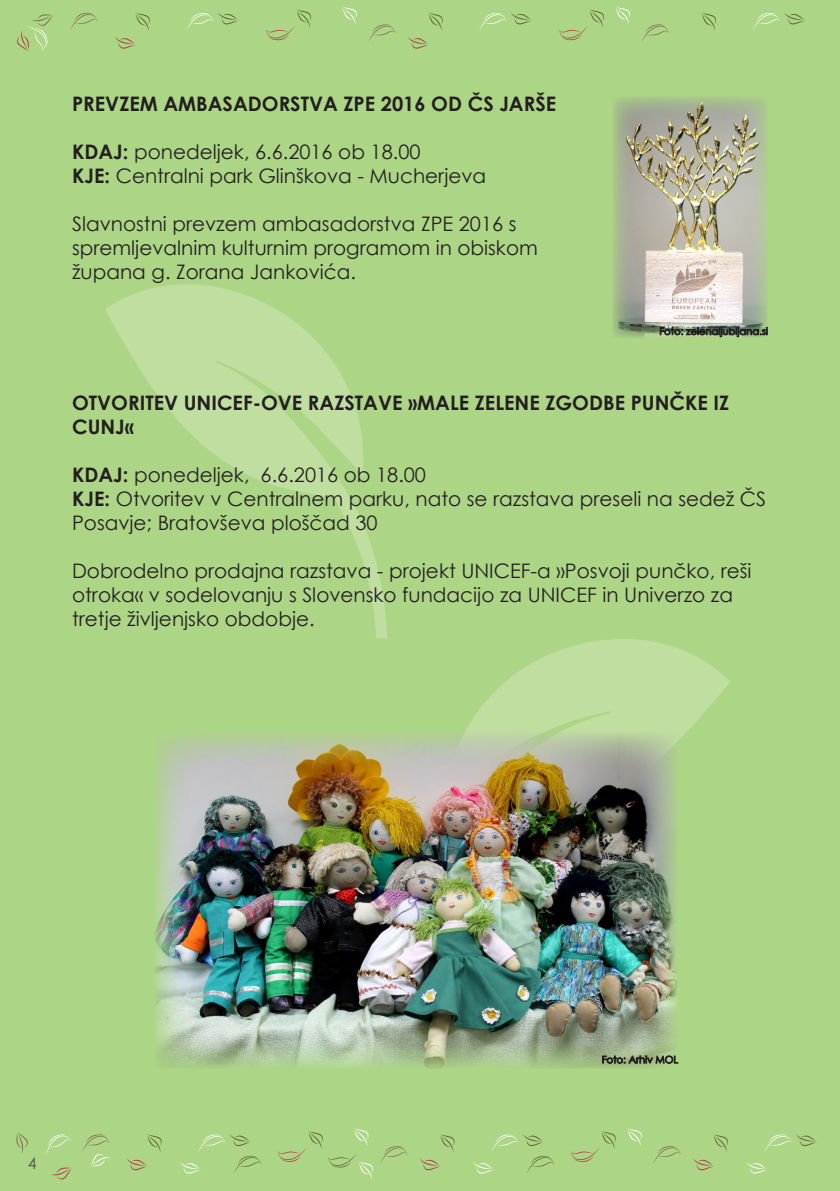
<style>
.page{position:relative;width:840px;height:1191px;background:#fff}
.page>*{position:absolute;margin:0;border:0;box-sizing:border-box;transform-origin:0 0}
.t1{font:20px/24px "Century Gothic";color:#231f20}
.t2{font:700 20px/24px "Century Gothic";color:#231f20}
.t3{font:16px "Century Gothic";color:#515458}
.s1{font-weight:700}
</style>
<div class="page">
<div style="left:0;top:0;width:839px;height:1191px;background:#add586"></div>
<svg style="left:70px;top:13px;width:28px;height:17px"></svg>
<svg style="left:368px;top:24px;width:28px;height:18px"></svg>
<svg style="left:380px;top:1146px;width:28px;height:17px"></svg>
<svg style="left:641px;top:24px;width:28px;height:18px"></svg>
<svg style="left:653px;top:1146px;width:28px;height:17px"></svg>
<svg style="left:46px;top:1134px;width:25px;height:21px"></svg>
<svg style="left:746px;top:1162px;width:20px;height:11px"></svg>
<svg style="left:16px;top:1132px;width:12px;height:22px"></svg>
<svg style="left:115px;top:37px;width:20px;height:12px"></svg>
<svg style="left:126px;top:1158px;width:21px;height:12px"></svg>
<svg style="left:408px;top:37px;width:20px;height:12px"></svg>
<svg style="left:419px;top:1158px;width:21px;height:12px"></svg>
<svg style="left:693px;top:1158px;width:20px;height:12px"></svg>
<svg style="left:186px;top:13px;width:53px;height:17px"></svg>
<svg style="left:180px;top:1134px;width:82px;height:40px"></svg>
<svg style="left:479px;top:13px;width:52px;height:17px"></svg>
<svg style="left:473px;top:1134px;width:82px;height:40px"></svg>
<svg style="left:752px;top:13px;width:52px;height:17px"></svg>
<svg style="left:764px;top:1134px;width:52px;height:18px"></svg>
<svg style="left:342px;top:7px;width:14px;height:18px"></svg>
<svg style="left:616px;top:7px;width:13px;height:18px"></svg>
<svg style="left:627px;top:1128px;width:14px;height:18px"></svg>
<svg style="left:266px;top:9px;width:45px;height:31px"></svg>
<svg style="left:559px;top:9px;width:44px;height:31px"></svg>
<svg style="left:570px;top:1131px;width:45px;height:31px"></svg>
<svg style="left:82px;top:1134px;width:28px;height:32px"></svg>
<svg style="left:277px;top:1128px;width:96px;height:51px"></svg>
<svg style="left:17px;top:14px;width:36px;height:38px"></svg>
<svg style="left:51px;top:1167px;width:21px;height:12px"></svg>
<svg style="left:135px;top:13px;width:15px;height:17px"></svg>
<svg style="left:147px;top:1134px;width:14px;height:18px"></svg>
<svg style="left:428px;top:13px;width:14px;height:17px"></svg>
<svg style="left:440px;top:1134px;width:14px;height:18px"></svg>
<svg style="left:702px;top:13px;width:13px;height:17px"></svg>
<svg style="left:714px;top:1134px;width:13px;height:18px"></svg>
<svg style="left:466px;top:639px;width:264px;height:102px;fill:#c1dea1"></svg>
<svg style="left:105px;top:284px;width:283px;height:355px"></svg>
<img style="left:155px;top:731px;width:522px;height:337px">
<svg style="left:601px;top:1054px;width:77px;height:10px"></svg>
<img style="left:613px;top:97px;width:154px;height:240px">
<svg style="left:659px;top:326px;width:109px;height:12px"></svg>
<p class="t2" style="left:72px;top:91px;width:485px">PREVZEM AMBASADORSTVA ZPE 2016 OD ČS JARŠE</p>
<p class="t1" style="left:72px;top:139px;width:350px"><span class="s1">KDAJ:</span> ponedeljek, 6.6.2016 ob 18.00</p>
<p class="t1" style="left:72px;top:163px;width:415px"><span class="s1">KJE:</span> Centralni park Glinškova - Mucherjeva</p>
<p class="t1" style="left:72px;top:211px;width:445px">Slavnostni prevzem ambasadorstva ZPE 2016 s</p>
<p class="t1" style="left:72px;top:235px;width:467px">spremljevalnim kulturnim programom in obiskom</p>
<p class="t1" style="left:72px;top:259px;width:285px">župana g. Zorana Jankovića.</p>
<p class="t2" style="left:72px;top:389px;width:658px">OTVORITEV UNICEF-OVE RAZSTAVE »MALE ZELENE ZGODBE PUNČKE IZ<br>CUNJ«</p>
<p class="t1" style="left:72px;top:462px;width:355px"><span class="s1">KDAJ:</span> ponedeljek, 6.6.2016 ob 18.00</p>
<p class="t1" style="left:72px;top:486px;width:695px"><span class="s1">KJE:</span> Otvoritev v Centralnem parku, nato se razstava preseli na sedež ČS<br>Posavje; Bratovševa ploščad 30</p>
<p class="t1" style="left:72px;top:558px;width:680px">Dobrodelno prodajna razstava - projekt UNICEF-a »Posvoji punčko, reši otroka« v sodelovanju s Slovensko fundacijo za UNICEF in Univerzo za tretje življenjsko obdobje.</p>
<p class="t3" style="left:28px;top:1152px;width:10px">4</p>
</div>
